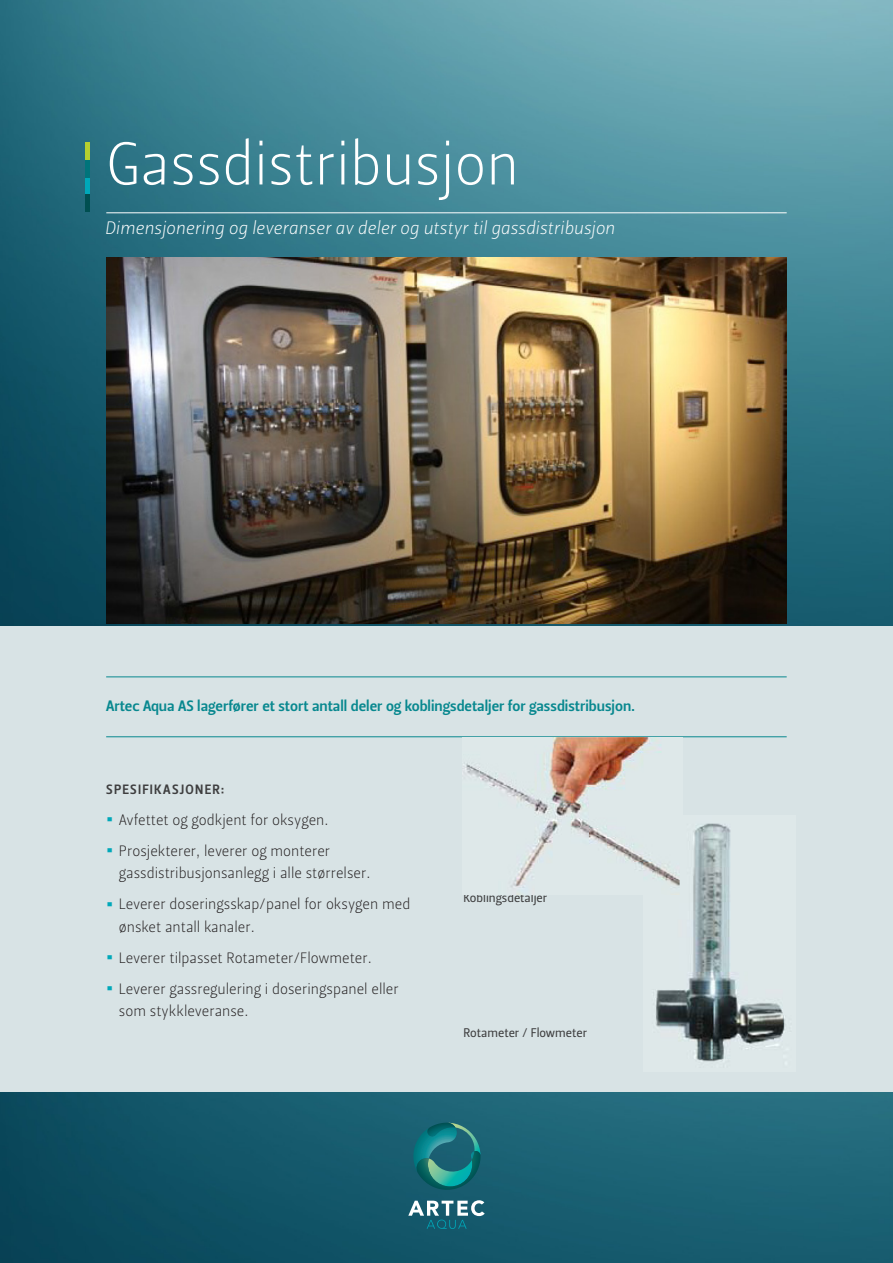
<style>
.page{position:relative;width:893px;height:1263px;background:#d8e3e5}
.page>*{position:absolute;margin:0;border:0;box-sizing:border-box;transform-origin:0 0}
.t1{font:60px "Leitura Sans Grot 1";color:#fff}
.t2{font:18px "Leitura Sans Italic 1";color:#fff}
.t3{font:15px/22.5px "Leitura Sans Grot 1";color:#231f20}
.t4{font:15px "Leitura Sans Grot 3";color:#08888f}
.t5{font:13.5px "Leitura Sans Grot 3";letter-spacing:.09em;color:#3e3e3f}
.t6{font:12.6px "Leitura Sans Grot 2";color:#3e3e3f}
.s1{font-size:27px;color:#00a8b9}
</style>
<div class="page">
<img style="left:0;top:0;width:893px;height:625px">
<div style="left:85px;top:177px;width:5px;height:17px;background:#00a8b9"></div>
<div style="left:85px;top:194px;width:5px;height:17px;background:#004f51"></div>
<div style="left:85px;top:160px;width:5px;height:17px;background:#00747b"></div>
<div style="left:85px;top:143px;width:5px;height:17px;background:#b6cf2f"></div>
<hr style="left:106px;top:213px;width:681px;height:1px;background:#fff">
<img style="left:0;top:1093px;width:893px;height:170px">
<svg style="left:408px;top:1200px;width:77px;height:29px;background:#498190"></svg>
<svg style="left:413px;top:1123px;width:67px;height:67px;background:#1b767c"></svg>
<hr style="left:106px;top:677px;width:681px;height:1px;background:#08888f">
<hr style="left:106px;top:736px;width:681px;height:1px;background:#08888f">
<img style="left:106px;top:257px;width:681px;height:367px">
<img style="left:652px;top:823px;width:137px;height:244px">
<img style="left:462px;top:738px;width:220px;height:156px">
<h1 class="t1" style="left:106px;top:129px;width:415px">Gassdistribusjon</h1>
<p class="t2" style="left:105px;top:217px;width:512px">Dimensjonering og leveranser av deler og utstyr til gassdistribusjon</p>
<p class="t4" style="left:106px;top:697px;width:531px">Artec Aqua AS lagerfører et stort antall deler og koblingsdetaljer for gassdistribusjon.</p>
<p class="t5" style="left:106px;top:781px;width:120px">SPESIFIKASJONER:</p>
<p class="t3" style="left:106px;top:808px;width:224px"><span class="s1">•</span> Avfettet og godkjent for oksygen.</p>
<p class="t3" style="left:119px;top:839px;width:253px;text-indent:-13px"><span class="s1">•</span> Prosjekterer, leverer og monterer gassdistribusjonsanlegg i alle størrelser.</p>
<p class="t3" style="left:119px;top:893px;width:293px;text-indent:-13px"><span class="s1">•</span> Leverer doseringsskap/panel for oksygen med ønsket antall kanaler.</p>
<p class="t3" style="left:106px;top:946px;width:267px"><span class="s1">•</span> Leverer tilpasset Rotameter/Flowmeter.</p>
<p class="t3" style="left:119px;top:977px;width:281px;text-indent:-13px"><span class="s1">•</span> Leverer gassregulering i doseringspanel eller som stykkleveranse.</p>
<p class="t6" style="left:463px;top:890px;width:85px">Koblingsdetaljer</p>
<p class="t6" style="left:463px;top:1026px;width:125px">Rotameter / Flowmeter</p>
</div>
